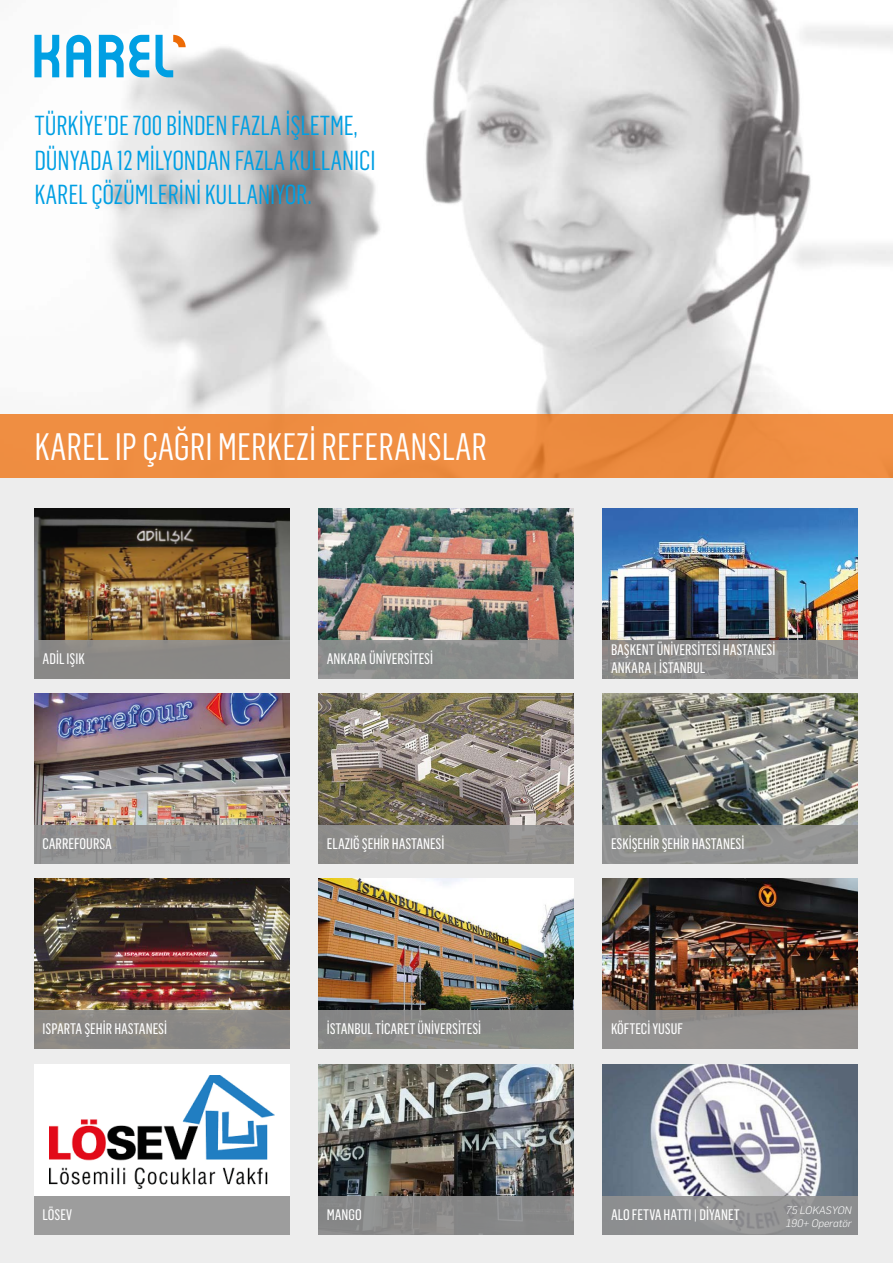
<style>
.page{position:relative;width:893px;height:1263px;background:#fff}
.page>*{position:absolute;margin:0;border:0;box-sizing:border-box;transform-origin:0 0}
.t1{font:37.5px "Flama Condensed";color:#fff}
.t2{font:27px/34.5px "Flama Condensed";letter-spacing:-.005em;color:#009fe3}
.t3{font:15px/18px "Flama Condensed Basic";color:#fff}
.t4{font:italic 300 10.65px/12.8px "Flama";color:#fff}
</style>
<div class="page">
<div style="left:0;top:350px;width:893px;height:913px;background:#ededed"></div>
<img style="left:0;top:0;width:893px;height:414px">
<div style="left:0;top:414px;width:893px;height:63px;background:#ef8d41"></div>
<svg style="left:66px;top:35px;width:25px;height:42px"></svg>
<svg style="left:34px;top:35px;width:25px;height:42px"></svg>
<svg style="left:99px;top:35px;width:50px;height:42px"></svg>
<svg style="left:156px;top:35px;width:30px;height:42px"></svg>
<img style="left:34px;top:509px;width:255px;height:131px">
<div style="left:34px;top:640px;width:255px;height:39px;background:#8a8886"></div>
<img style="left:319px;top:879px;width:255px;height:131px">
<div style="left:319px;top:1010px;width:255px;height:39px;background:linear-gradient(to right,#878787,#898a86)"></div>
<img style="left:34px;top:879px;width:255px;height:131px">
<div style="left:34px;top:1010px;width:255px;height:39px;background:#8a8885"></div>
<div style="left:34px;top:1065px;width:255px;height:170px;background:#fff"></div>
<img style="left:49px;top:1076px;width:226px;height:113px">
<div style="left:34px;top:1196px;width:255px;height:39px;background:#9d9d9d"></div>
<img style="left:319px;top:1065px;width:255px;height:131px">
<div style="left:319px;top:1196px;width:255px;height:39px;background:linear-gradient(to right,#8a8a8a,#878788)"></div>
<img style="left:319px;top:509px;width:255px;height:131px">
<svg style="left:319px;top:640px;width:255px;height:39px;background:#8a8c8b"></svg>
<img style="left:603px;top:509px;width:255px;height:131px">
<svg style="left:603px;top:640px;width:255px;height:39px;background:#8b8a89"></svg>
<img style="left:319px;top:694px;width:255px;height:131px">
<div style="left:319px;top:825px;width:255px;height:39px;background:#8d8c8a"></div>
<img style="left:603px;top:694px;width:255px;height:131px">
<div style="left:603px;top:825px;width:255px;height:39px;background:#929292"></div>
<img style="left:603px;top:879px;width:255px;height:131px">
<div style="left:603px;top:1010px;width:255px;height:39px;background:#929292"></div>
<img style="left:34px;top:694px;width:255px;height:131px">
<div style="left:34px;top:825px;width:255px;height:39px;background:#929292"></div>
<img style="left:603px;top:1065px;width:255px;height:131px">
<div style="left:603px;top:1196px;width:255px;height:39px;background:#929292"></div>
<h2 class="t2" style="left:34px;top:107px;width:343px">TÜRKİYE’DE 700 BİNDEN FAZLA İŞLETME,<br>DÜNYADA 12 MİLYONDAN FAZLA KULLANICI<br>KAREL ÇÖZÜMLERİNİ KULLANIYOR.</h2>
<h1 class="t1" style="left:34px;top:423px;width:454px">KAREL IP ÇAĞRI MERKEZİ REFERANSLAR</h1>
<p class="t3" style="left:43px;top:649px;width:44px">ADİL IŞIK</p>
<p class="t3" style="left:43px;top:834px;width:71px">CARREFOURSA</p>
<p class="t3" style="left:327px;top:649px;width:108px">ANKARA ÜNİVERSİTESİ</p>
<p class="t3" style="left:611px;top:640px;width:166px">BAŞKENT ÜNİVERSİTESİ HASTANESİ<br>ANKARA | İSTANBUL</p>
<p class="t3" style="left:327px;top:834px;width:119px">ELAZIĞ ŞEHİR HASTANESİ</p>
<p class="t3" style="left:611px;top:834px;width:135px">ESKİŞEHİR ŞEHİR HASTANESİ</p>
<p class="t3" style="left:43px;top:1019px;width:126px">ISPARTA ŞEHİR HASTANESİ</p>
<p class="t3" style="left:327px;top:1019px;width:156px">İSTANBUL TİCARET ÜNİVERSİTESİ</p>
<p class="t3" style="left:43px;top:1205px;width:31px">LÖSEV</p>
<p class="t3" style="left:327px;top:1205px;width:36px">MANGO</p>
<p class="t3" style="left:611px;top:1019px;width:74px">KÖFTECİ YUSUF</p>
<p class="t3" style="left:611px;top:1205px;width:130px">ALO FETVA HATTI | DİYANET</p>
<p class="t4" style="left:786px;top:1203px;width:67px">75 LOKASYON<br>190+ Operatör</p>
</div>
